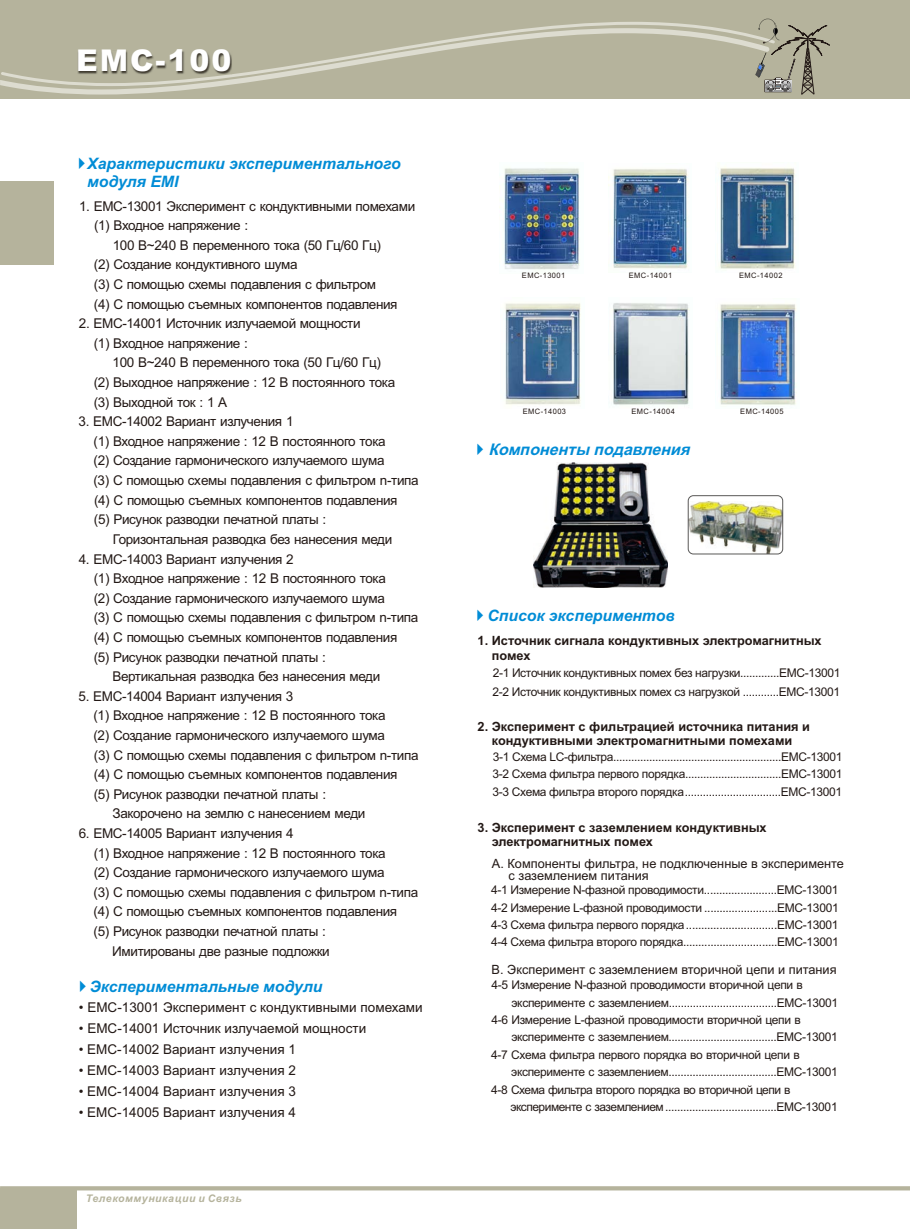
<style>
.page{position:relative;width:910px;height:1229px;background:#fff}
.page>*{position:absolute;margin:0;border:0;box-sizing:border-box;transform-origin:0 0}
.t1{font:900 30px "Arial";letter-spacing:.065em;color:#fff}
.t2{font:italic 700 16.05px "Arial";color:#008cd6}
.t3{font:italic 700 15.75px/17.5px "Arial";color:#008cd6}
.t4{font:13.5px/19.6px "Arial";letter-spacing:-.03em;color:#231916}
.t5{font:13.5px "Arial";color:#231916}
.t6{font:700 12.75px/14.2px "Arial";color:#231916}
.t7{font:12.75px/12.8px "Arial";color:#231916}
.t8{font:12px/17.4px "Arial";letter-spacing:-.03em;color:#231916;text-align:justify}
.t9{font:italic 700 10.5px "Arial";letter-spacing:.055em;color:#b5b39c}
.t10{font:7.5px "Arial";letter-spacing:.055em;color:#231916}
</style>
<div class="page">
<div style="left:0;top:0;width:910px;height:98px;background:#b5b39c"></div>
<div style="left:0;top:181px;width:53px;height:84px;background:#b5b39c"></div>
<svg style="left:534px;top:22px;width:183px;height:6px"></svg>
<svg style="left:758px;top:19px;width:72px;height:76px"></svg>
<svg style="left:0;top:28px;width:770px;height:67px"></svg>
<svg style="left:0;top:1186px;width:910px;height:4px;background:#b9b7a1"></svg>
<div style="left:0;top:1188px;width:76px;height:41px;background:#b5b39c"></div>
<img style="left:504px;top:168px;width:76px;height:102px">
<img style="left:608px;top:169px;width:81px;height:100px">
<img style="left:719px;top:167px;width:77px;height:102px">
<img style="left:505px;top:303px;width:76px;height:102px">
<img style="left:613px;top:303px;width:76px;height:102px">
<img style="left:720px;top:304px;width:76px;height:101px">
<img style="left:533px;top:463px;width:135px;height:124px">
<img style="left:688px;top:502px;width:95px;height:52px">
<div style="left:688px;top:495px;width:95px;height:59px;border:1px solid #595857;border-radius:5px"></div>
<h1 class="t1" style="left:76px;top:50px;width:157px">EMC-100</h1>
<p class="t3" style="left:87px;top:156px;width:315px">Характеристики экспериментального модуля EMI</p>
<p class="t4" style="left:79px;top:197px;width:338px">1. EMC-13001 Эксперимент с кондуктивными помехами</p>
<p class="t4" style="left:94px;top:217px;width:156px">(1) Входное напряжение :</p>
<p class="t4" style="left:113px;top:236px;width:270px">100 В~240 В переменного тока (50 Гц/60 Гц)</p>
<p class="t4" style="left:94px;top:256px;width:205px">(2) Создание кондуктивного шума</p>
<p class="t4" style="left:94px;top:276px;width:284px">(3) С помощью схемы подавления с фильтром</p>
<p class="t4" style="left:94px;top:295px;width:305px">(4) С помощью съемных компонентов подавления</p>
<p class="t4" style="left:94px;top:315px;width:268px;text-indent:-15px">2. EMC-14001 Источник излучаемой мощности (1) Входное напряжение :</p>
<p class="t4" style="left:94px;top:354px;width:303px;text-indent:19px">100 В~240 В переменного тока (50 Гц/60 Гц) (2) Выходное напряжение : 12 В постоянного тока (3) Выходной ток : 1 A</p>
<p class="t4" style="left:79px;top:413px;width:216px">3. EMC-14002 Вариант излучения 1</p>
<p class="t4" style="left:94px;top:432px;width:294px">(1) Входное напряжение : 12 В постоянного тока</p>
<p class="t4" style="left:94px;top:452px;width:293px">(2) Создание гармонического излучаемого шума</p>
<p class="t4" style="left:94px;top:472px;width:327px">(3) С помощью схемы подавления с фильтром n-типа</p>
<p class="t4" style="left:94px;top:491px;width:305px">(4) С помощью съемных компонентов подавления</p>
<p class="t4" style="left:94px;top:511px;width:234px">(5) Рисунок разводки печатной платы :</p>
<p class="t4" style="left:113px;top:531px;width:281px">Горизонтальная разводка без нанесения меди</p>
<p class="t4" style="left:79px;top:550px;width:216px">4. EMC-14003 Вариант излучения 2</p>
<p class="t4" style="left:94px;top:570px;width:294px">(1) Входное напряжение : 12 В постоянного тока</p>
<p class="t4" style="left:94px;top:589px;width:293px">(2) Создание гармонического излучаемого шума</p>
<p class="t4" style="left:94px;top:609px;width:326px">(3) С помощью схемы подавления с фильтром n-типа</p>
<p class="t4" style="left:94px;top:629px;width:305px">(4) С помощью съемных компонентов подавления</p>
<p class="t4" style="left:94px;top:648px;width:234px">(5) Рисунок разводки печатной платы :</p>
<p class="t4" style="left:112px;top:668px;width:269px">Вертикальная разводка без нанесения меди</p>
<p class="t4" style="left:79px;top:687px;width:216px">5. EMC-14004 Вариант излучения 3</p>
<p class="t4" style="left:94px;top:707px;width:294px">(1) Входное напряжение : 12 В постоянного тока</p>
<p class="t4" style="left:93px;top:727px;width:293px">(2) Создание гармонического излучаемого шума</p>
<p class="t4" style="left:94px;top:746px;width:326px">(3) С помощью схемы подавления с фильтром n-типа</p>
<p class="t4" style="left:94px;top:766px;width:305px">(4) С помощью съемных компонентов подавления</p>
<p class="t4" style="left:94px;top:785px;width:234px">(5) Рисунок разводки печатной платы :</p>
<p class="t4" style="left:113px;top:805px;width:254px">Закорочено на землю с нанесением меди</p>
<p class="t4" style="left:79px;top:825px;width:216px">6. EMC-14005 Вариант излучения 4</p>
<p class="t4" style="left:94px;top:844px;width:294px">(1) Входное напряжение : 12 В постоянного тока</p>
<p class="t4" style="left:94px;top:864px;width:293px">(2) Создание гармонического излучаемого шума</p>
<p class="t4" style="left:94px;top:883px;width:326px">(3) С помощью схемы подавления с фильтром n-типа</p>
<p class="t4" style="left:94px;top:903px;width:305px">(4) С помощью съемных компонентов подавления</p>
<p class="t4" style="left:94px;top:923px;width:234px">(5) Рисунок разводки печатной платы :</p>
<p class="t4" style="left:112px;top:942px;width:219px">Имитированы две разные подложки</p>
<p class="t3" style="left:89px;top:979px;width:235px">Экспериментальные модули</p>
<p class="t5" style="left:79px;top:1002px;width:345px">• EM -13001 Эксперимент с кондуктивными помехами</p>
<p class="t5" style="left:79px;top:1023px;width:289px">• EM -14001 Источник излучаемой мощности</p>
<p class="t5" style="left:79px;top:1044px;width:219px">• EMC-14002 Вариант излучения 1</p>
<p class="t5" style="left:79px;top:1065px;width:219px">• EMC-14003 Вариант излучения 2</p>
<p class="t5" style="left:79px;top:1086px;width:219px">• EMC-14004 Вариант излучения 3</p>
<p class="t5" style="left:79px;top:1107px;width:219px">• EMC-14005 Вариант излучения 4</p>
<p class="t4" style="left:108px;top:998px;width:11px;line-height:21.1px">C<br>C</p>
<p class="t9" style="left:86px;top:1195px;width:157px">Телекоммуникации и Связь</p>
<p class="t10" style="left:522px;top:272px;width:45px">EMC-13001</p>
<p class="t10" style="left:629px;top:272px;width:45px">EM -14001</p>
<p class="t10" style="left:641px;top:272px;width:7px">C</p>
<p class="t10" style="left:739px;top:272px;width:45px">EM -14002</p>
<p class="t10" style="left:751px;top:272px;width:7px">C</p>
<p class="t10" style="left:535px;top:408px;width:7px">C</p>
<p class="t10" style="left:631px;top:408px;width:45px">EM -14004</p>
<p class="t10" style="left:644px;top:408px;width:7px">C</p>
<p class="t10" style="left:740px;top:408px;width:45px">EM -14005</p>
<p class="t10" style="left:752px;top:408px;width:7px">C</p>
<p class="t10" style="left:523px;top:408px;width:45px">EM -14003</p>
<p class="t2" style="left:488px;top:443px;width:206px">Компоненты подавления</p>
<p class="t3" style="left:488px;top:608px;width:189px">Список экспериментов</p>
<p class="t6" style="left:492px;top:635px;width:331px;text-indent:-14px">1. Источник сигнала кондуктивных электромагнитных помех</p>
<p class="t8" style="left:493px;top:664px;width:349px;line-height:18.8px">2-1 Источник кондуктивных помех без нагрузки.............EMC-13001<br>2-2 Источник кондуктивных помех сз нагрузкой ............EMC-13001</p>
<p class="t6" style="left:478px;top:720px;width:334px;text-align:center">2. Эксперимент с фильтрацией источника питания и кондуктивными электромагнитными помехами</p>
<p class="t8" style="left:492px;top:749px;width:352px">3-1 Схема LC-фильтра........................................................EMC-13001<br>3-2 Схема фильтра первого порядка................................EMC-13001<br>3-3 Схема фильтра второго порядка................................EMC-13001</p>
<p class="t6" style="left:492px;top:821px;width:276px;text-indent:-14px">3. Эксперимент с заземлением кондуктивных электромагнитных помех</p>
<p class="t7" style="left:509px;top:858px;width:337px;text-indent:-17px">A. Компоненты фильтра, не подключенные в эксперименте с заземлением питания</p>
<p class="t8" style="left:491px;top:882px;width:349px">4-1 Измерение N-фазной проводимости........................EMC-13001<br>4-2 Измерение L-фазной проводимости ........................EMC-13001<br>4-3 Схема фильтра первого порядка..............................EMC-13001<br>4-4 Схема фильтра второго порядка...............................EMC-13001</p>
<p class="t7" style="left:492px;top:965px;width:347px">B. Эксперимент с заземлением вторичной цепи и питания</p>
<p class="t8" style="left:492px;top:977px;width:313px">4-5 Измерение N-фазной проводимости вторичной цепи в</p>
<p class="t8" style="left:511px;top:995px;width:328px">эксперименте с заземлением....................................EMC-13001</p>
<p class="t8" style="left:491px;top:1012px;width:311px">4-6 Измерение L-фазной проводимости вторичной цепи в</p>
<p class="t8" style="left:511px;top:1029px;width:328px">эксперименте с заземлением....................................EMC-13001</p>
<p class="t8" style="left:491px;top:1047px;width:310px">4-7 Схема фильтра первого порядка во вторичной цепи в</p>
<p class="t8" style="left:511px;top:1064px;width:328px">эксперименте с заземлением....................................EMC-13001</p>
<p class="t8" style="left:491px;top:1082px;width:301px">4-8 Схема фильтра второго порядка во вторичной цепи в</p>
<p class="t8" style="left:510px;top:1099px;width:329px">эксперименте с заземлением.....................................EMC-13001</p>
</div>
